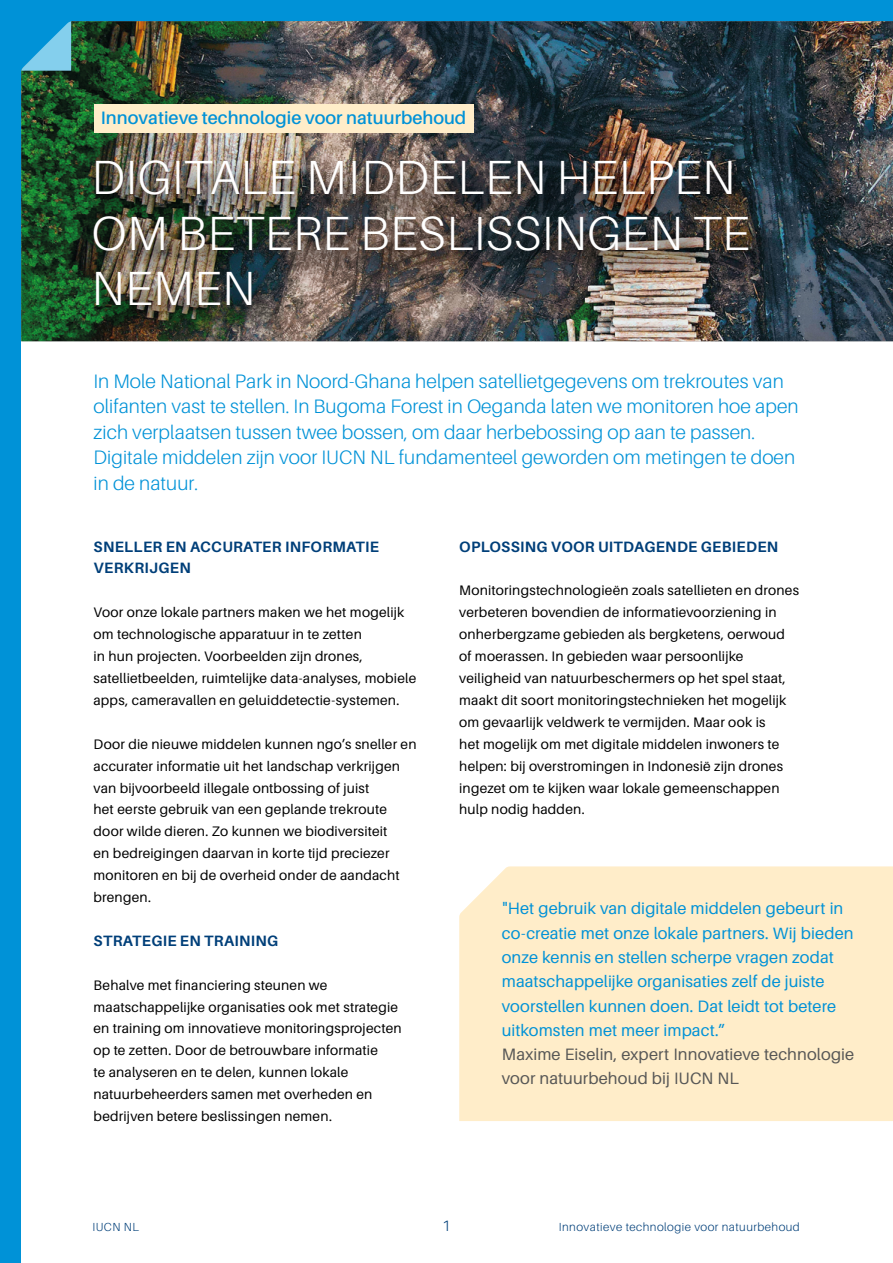
<style>
.page{position:relative;width:893px;height:1263px;background:#0092d7}
.page>*{position:absolute;margin:0;border:0;box-sizing:border-box;transform-origin:0 0}
.t1{font:300 48px/55.5px "Aileron";letter-spacing:.01em;color:#fff}
.t2{font:300 19.5px/25.5px "Aileron";letter-spacing:.005em;color:#0092d7}
.t3{font:600 18px "Aileron";color:#0092d7}
.t4{font:16.5px/24.3px "Aileron";letter-spacing:.005em;color:#0092d7}
.t5{font:16.5px/24.3px "Aileron";letter-spacing:.005em;color:#575756}
.t6{font:700 15px/21.9px "Aileron";letter-spacing:.02em;color:#003f79}
.t7{font:300 15px "Aileron";color:#003f79}
.t8{font:13.8px/21.9px "Aileron";letter-spacing:.015em;color:#000}
.t9{font:300 11.7px "Aileron";letter-spacing:.04em;color:#003f79}
</style>
<div class="page">
<div style="left:21px;top:338px;width:872px;height:925px;background:#fff"></div>
<img style="left:21px;top:21px;width:872px;height:320px">
<div style="left:95px;top:104px;width:379px;height:29px;background:#ffedc9"></div>
<div style="left:459px;top:866px;width:434px;height:255px;background:#ffedc9"></div>
<img style="left:87px;top:153px;width:697px;height:189px">
<svg style="left:21px;top:21px;width:50px;height:50px"></svg>
<h3 class="t3" style="left:101px;top:108px;width:367px">Innovatieve technologie voor natuurbehoud</h3>
<h1 class="t1" style="left:92px;top:150px;width:660px">DIGITALE MIDDELEN HELPEN<br>OM BETERE BESLISSINGEN TE<br>NEMEN</h1>
<p class="t2" style="left:94px;top:368px;width:707px">In Mole National Park in Noord-Ghana helpen satellietgegevens om trekroutes van olifanten vast te stellen. In Bugoma Forest in Oeganda laten we monitoren hoe apen zich verplaatsen tussen twee bossen, om daar herbebossing op aan te passen.<br>Digitale middelen zijn voor IUCN NL fundamenteel geworden om metingen te doen in de natuur.</p>
<p class="t6" style="left:94px;top:535px;width:287px">SNELLER EN ACCURATER INFORMATIE<br>VERKRIJGEN</p>
<p class="t8" style="left:94px;top:602px;width:324px">Voor onze lokale partners maken we het mogelijk om technologische apparatuur in te zetten<br>in hun projecten. Voorbeelden zijn drones, satellietbeelden, ruimtelijke data-analyses, mobiele apps, cameravallen en geluiddetectie-systemen.</p>
<p class="t8" style="left:94px;top:733px;width:325px">Door die nieuwe middelen kunnen ngo’s sneller en accurater informatie uit het landschap verkrijgen van bijvoorbeeld illegale ontbossing of juist<br>het eerste gebruik van een geplande trekroute door wilde dieren. Zo kunnen we biodiversiteit<br>en bedreigingen daarvan in korte tijd preciezer monitoren en bij de overheid onder de aandacht brengen.</p>
<p class="t6" style="left:94px;top:930px;width:186px">STRATEGIE EN TRAINING</p>
<p class="t8" style="left:94px;top:974px;width:310px">Behalve met financiering steunen we maatschappelijke organisaties ook met strategie en training om innovatieve monitoringsprojecten op te zetten. Door de betrouwbare informatie<br>te analyseren en te delen, kunnen lokale natuurbeheerders samen met overheden en bedrijven betere beslissingen nemen.</p>
<p class="t6" style="left:459px;top:535px;width:321px">OPLOSSING VOOR UITDAGENDE GEBIEDEN</p>
<p class="t8" style="left:459px;top:580px;width:341px">Monitoringstechnologieën zoals satellieten en drones verbeteren bovendien de informatievoorziening in onherbergzame gebieden als bergketens, oerwoud of moerassen. In gebieden waar persoonlijke veiligheid van natuurbeschermers op het spel staat, maakt dit soort monitoringstechnieken het mogelijk om gevaarlijk veldwerk te vermijden. Maar ook is<br>het mogelijk om met digitale middelen inwoners te helpen: bij overstromingen in Indonesië zijn drones ingezet om te kijken waar lokale gemeenschappen hulp nodig hadden.</p>
<p class="t4" style="left:502px;top:897px;width:353px">"Het gebruik van digitale middelen gebeurt in co-creatie met onze lokale partners. Wij bieden onze kennis en stellen scherpe vragen zodat maatschappelijke organisaties zelf de juiste voorstellen kunnen doen. Dat leidt tot betere uitkomsten met meer impact.”</p>
<p class="t5" style="left:502px;top:1042px;width:354px">Maxime Eiselin, expert Innovatieve technologie voor natuurbehoud bij IUCN NL</p>
<p class="t9" style="left:92px;top:1220px;width:48px">IUCN NL</p>
<p class="t7" style="left:442px;top:1217px;width:10px">1</p>
<p class="t9" style="left:559px;top:1220px;width:242px">Innovatieve technologie voor natuurbehoud</p>
</div>
